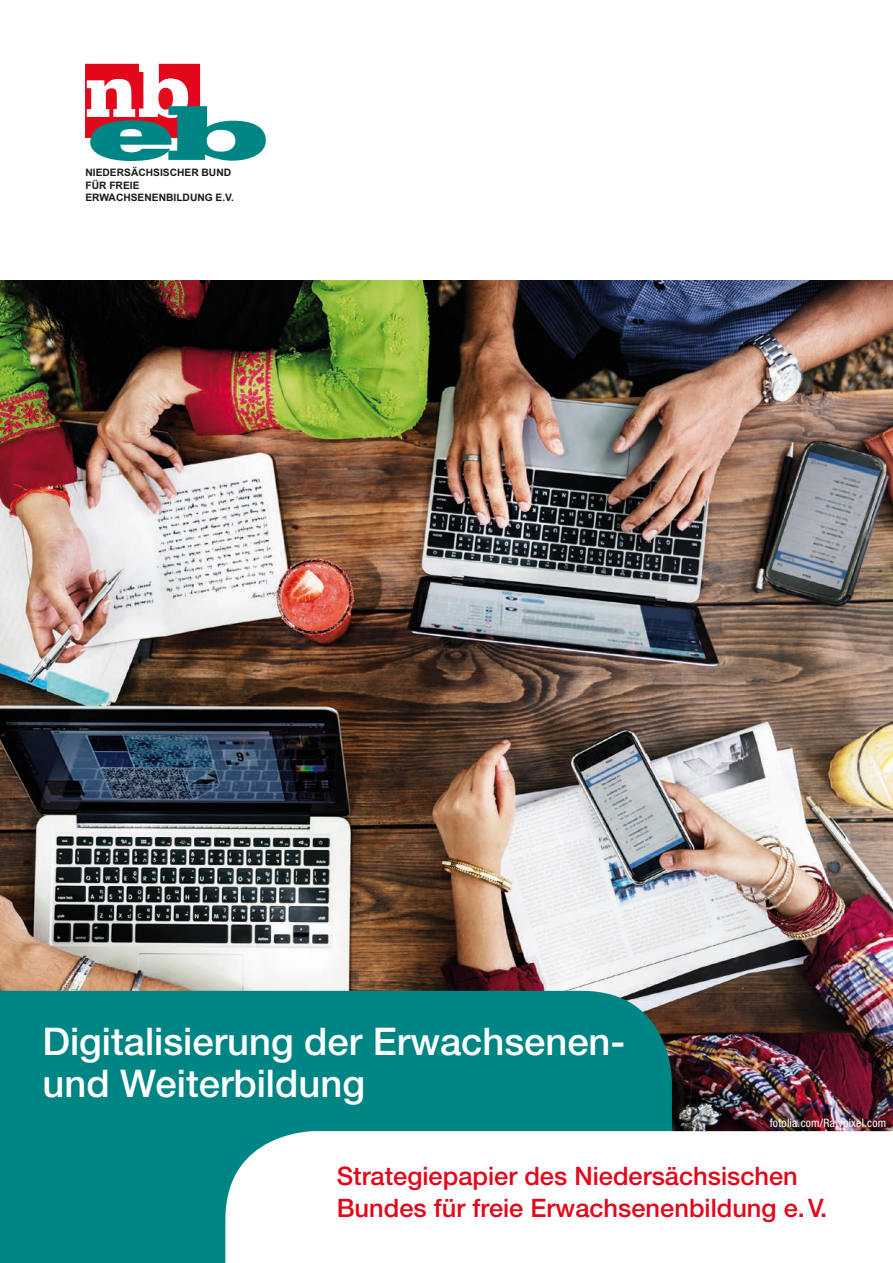
<style>
.page{position:relative;width:893px;height:1263px;background:#fff}
.page>*{position:absolute;margin:0;border:0;box-sizing:border-box;transform-origin:0 0}
.t1{font:500 38.25px/42.5px "Helvetica Neue LT";color:#fff}
.t2{font:500 25.5px/31.8px "Helvetica Neue LT";color:#e3071b}
.t3{font:condensed 11.7px "Helvetica Neue LT Std";letter-spacing:.02em;color:#fff}
.t4{font:700 10.2px/12.3px "Arial";color:#1a1918}
</style>
<div class="page">
<img style="left:0;top:281px;width:893px;height:850px">
<div style="left:0;top:991px;width:672px;height:272px;background:#008585"></div>
<svg style="left:85px;top:64px;width:181px;height:97px"></svg>
<svg style="left:225px;top:1131px;width:668px;height:132px"></svg>
<p class="t4" style="left:85px;top:167px;width:150px">NIEDERSÄCHSISCHER BUND<br>FÜR FREIE<br>ERWACHSENENBILDUNG E.V.</p>
<h1 class="t1" style="left:43px;top:1019px;width:584px">Digitalisierung der Erwachsenen&shy;und Weiterbildung</h1>
<p class="t3" style="left:770px;top:1116px;width:118px">fotolia.com/Rawpixel.com</p>
<p class="t2" style="left:337px;top:1159px;width:492px">Strategiepapier des Niedersächsischen<br>Bundes für freie Erwachsenenbildung e.V.</p>
</div>
